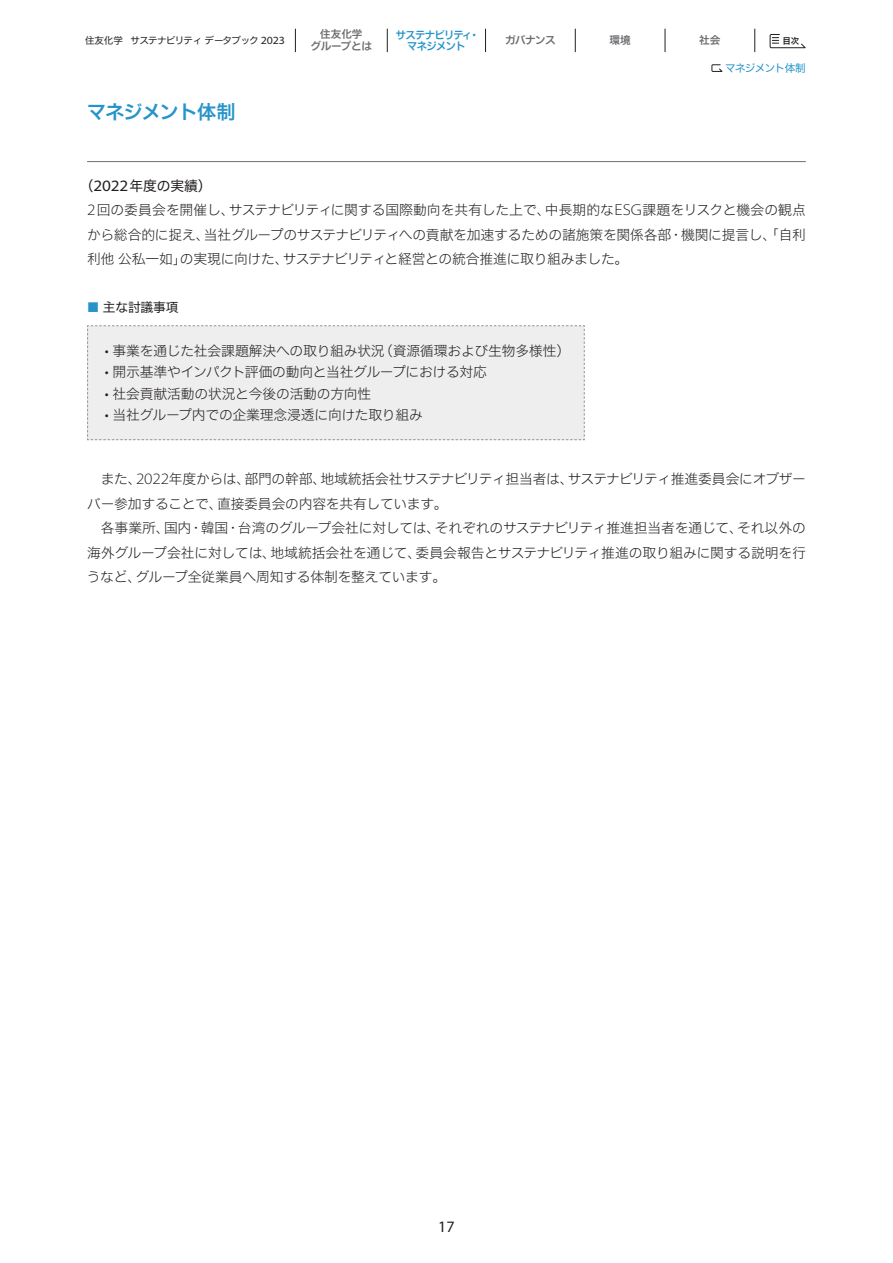
<style>
.page{position:relative;width:893px;height:1263px;background:#fff}
.page>*{position:absolute;margin:0;border:0;box-sizing:border-box;transform-origin:0 0}
.SDB大タイトル{font:19.2px "Hira Kak ADK Std W6";letter-spacing:-.05em;color:#2694c9}
.t1{font:15.9px "Myriad Pro";color:#231f20}
.本文{font:13.8px/24.5px "Hira Kak ADK Std W2";letter-spacing:-.03em;color:#231f20;text-align:justify}
.本文-2{font:13.8px "Hira Kaku Std N W2";letter-spacing:-.01em;color:#231f20}
.本文-3{font:13.8px "Hira Kaku Std N W4";color:#231f20}
.チャートタイトル{font:12.75px "Hira Kaku Std N W4";color:#231f20}
.t2{font:10.65px/11.7px "Hira Kak ADK Std W6";letter-spacing:-.065em;color:#2694c9;text-align:center}
.t3{font:10.65px "Hira Kak ADK Std W6";letter-spacing:-.055em;color:#6c6d70}
.t4{font:10.65px "Hira Kaku Std N W6";letter-spacing:-.01em;color:#6c6d70}
.SDBインデックス_小{font:10.65px "Hira Kak ADK Std W4";letter-spacing:-.07em;color:#2694c9}
.t5{font:9.6px "Hira Kak ADK Std W4";letter-spacing:-.07em;color:#231f20}
.t6{font:8.55px "Hira Kaku Std N W6";color:#231f20}
.s1{font-family:"Hira Kaku Std N W4"}
.s2{font-family:"Myriad Pro";font-stretch:semi-expanded;font-size:10.95px}
.s3{font-family:"Hira Kaku Std N W6"}
.s4{font-family:"Myriad Pro";font-stretch:semi-expanded;font-size:15.9px}
.s5{font-family:"Hira Kak ADK Std W4"}
.s6{font-family:"Myriad Pro";font-weight:300;font-stretch:semi-expanded;font-size:15.9px}
.s7{font-family:"Hira Kaku Std N W2"}
.s8{color:#2694c9}
.s9{font-family:"Hira Kak ADK Std W2"}
</style>
<div class="page">
<div style="left:87px;top:325px;width:498px;height:116px;background:#eeeeef"></div>
<hr style="left:87px;top:161px;width:719px;height:1px;background:#6c6d70">
<svg style="left:295px;top:29px;width:1px;height:23px"></svg>
<svg style="left:387px;top:29px;width:1px;height:23px"></svg>
<svg style="left:485px;top:29px;width:1px;height:23px"></svg>
<svg style="left:665px;top:29px;width:1px;height:23px"></svg>
<svg style="left:575px;top:29px;width:1px;height:23px"></svg>
<svg style="left:754px;top:29px;width:1px;height:23px"></svg>
<svg style="left:769px;top:34px;width:37px;height:15px"></svg>
<svg style="left:711px;top:64px;width:12px;height:8px"></svg>
<p class="t5" style="left:85px;top:34px;width:202px"><span class="s1">住友化学</span> サステナビリティデータブック <span class="s2">2023</span></p>
<p class="SDB大タイトル" style="left:87px;top:99px;width:150px">マネジメント<span class="s3">体制</span></p>
<p class="t4" style="left:320px;top:26px;width:44px">住友化学</p>
<p class="t3" style="left:311px;top:39px;width:63px">グループとは</p>
<p class="t2" style="left:396px;top:28px;width:85px">サステナビリティ<span class="s3">・</span>マネジメント</p>
<p class="t3" style="left:505px;top:33px;width:52px">ガバナンス</p>
<p class="t6" style="left:782px;top:34px;width:18px">目次</p>
<p class="t4" style="left:610px;top:32px;width:23px">環境</p>
<p class="t4" style="left:699px;top:32px;width:23px">社会</p>
<p class="SDBインデックス_小" style="left:725px;top:61px;width:82px">マネジメント<span class="s1">体制</span></p>
<p class="本文-3" style="left:80px;top:175px;width:133px">（<span class="s4">2022</span>年度<span class="s5">の</span>実績）</p>
<p class="本文" style="left:87px;top:198px;width:720px"><span class="s6">2</span><span class="s7">回</span>の<span class="s7">委員会</span>を<span class="s7">開催</span>し<span class="s7">、</span>サステナビリティに<span class="s7">関</span>する<span class="s7">国際動向</span>を<span class="s7">共有</span>した<span class="s7">上</span>で<span class="s7">、中長期的</span>な<span class="s6">ESG</span><span class="s7">課題</span>をリスクと<span class="s7">機会</span>の<span class="s7">観点</span>から<span class="s7">総合的</span>に<span class="s7">捉</span>え<span class="s7">、当社</span>グループのサステナビリティへの<span class="s7">貢献</span>を<span class="s7">加速</span>するための<span class="s7">諸施策</span>を<span class="s7">関係各部・機関</span>に<span class="s7">提言</span>し<span class="s7">、「自利利他公私一如」</span>の<span class="s7">実現</span>に<span class="s7">向</span>けた<span class="s7">、</span>サステナビリティと<span class="s7">経営</span>との<span class="s7">統合推進</span>に<span class="s7">取</span>り<span class="s7">組</span>みました<span class="s7">。</span></p>
<p class="チャートタイトル" style="left:87px;top:298px;width:93px"><span class="s8">■</span> 主<span class="s5">な</span>討議事項</p>
<p class="本文-2" style="left:105px;top:340px;width:467px"><span class="s6">•</span> 事業<span class="s9">を</span>通<span class="s9">じた</span>社会課題解決<span class="s9">への</span>取<span class="s9">り</span>組<span class="s9">み</span>状況（資源循環<span class="s9">および</span>生物多様性）</p>
<p class="本文" style="left:105px;top:360px;width:384px"><span class="s6">•</span> <span class="s7">開示基準</span>やインパクト<span class="s7">評価</span>の<span class="s7">動向</span>と<span class="s7">当社</span>グループにおける<span class="s7">対応</span></p>
<p class="本文-2" style="left:105px;top:383px;width:268px"><span class="s6">•</span> 社会貢献活動<span class="s9">の</span>状況<span class="s9">と</span>今後<span class="s9">の</span>活動<span class="s9">の</span>方向性</p>
<p class="本文-2" style="left:105px;top:404px;width:319px"><span class="s6">•</span> 当社<span class="s9">グループ</span>内<span class="s9">での</span>企業理念浸透<span class="s9">に</span>向<span class="s9">けた</span>取<span class="s9">り</span>組<span class="s9">み</span></p>
<p class="本文" style="left:87px;top:467px;width:720px;text-indent:14px">また<span class="s7">、</span><span class="s6">2022</span><span class="s7">年度</span>からは<span class="s7">、部門</span>の<span class="s7">幹部、地域統括会社</span>サステナビリティ<span class="s7">担当者</span>は<span class="s7">、</span>サステナビリティ<span class="s7">推進委員会</span>にオブザーバー<span class="s7">参加</span>することで<span class="s7">、直接委員会</span>の<span class="s7">内容</span>を<span class="s7">共有</span>しています<span class="s7">。</span></p>
<p class="本文" style="left:87px;top:515px;width:720px"><span class="s7">　各事業所、国内・韓国・台湾</span>のグループ<span class="s7">会社</span>に<span class="s7">対</span>しては<span class="s7">、</span>それぞれのサステナビリティ<span class="s7">推進担当者</span>を<span class="s7">通</span>じて<span class="s7">、</span>それ<span class="s7">以外</span>の<span class="s7">海外</span>グループ<span class="s7">会社</span>に<span class="s7">対</span>しては<span class="s7">、地域統括会社</span>を<span class="s7">通</span>じて<span class="s7">、委員会報告</span>とサステナビリティ<span class="s7">推進</span>の<span class="s7">取</span>り<span class="s7">組</span>みに<span class="s7">関</span>する<span class="s7">説明</span>を<span class="s7">行</span>うなど<span class="s7">、</span>グループ<span class="s7">全従業員</span>へ<span class="s7">周知</span>する<span class="s7">体制</span>を<span class="s7">整</span>えています<span class="s7">。</span></p>
<p class="t1" style="left:438px;top:1216px;width:18px">17</p>
</div>
